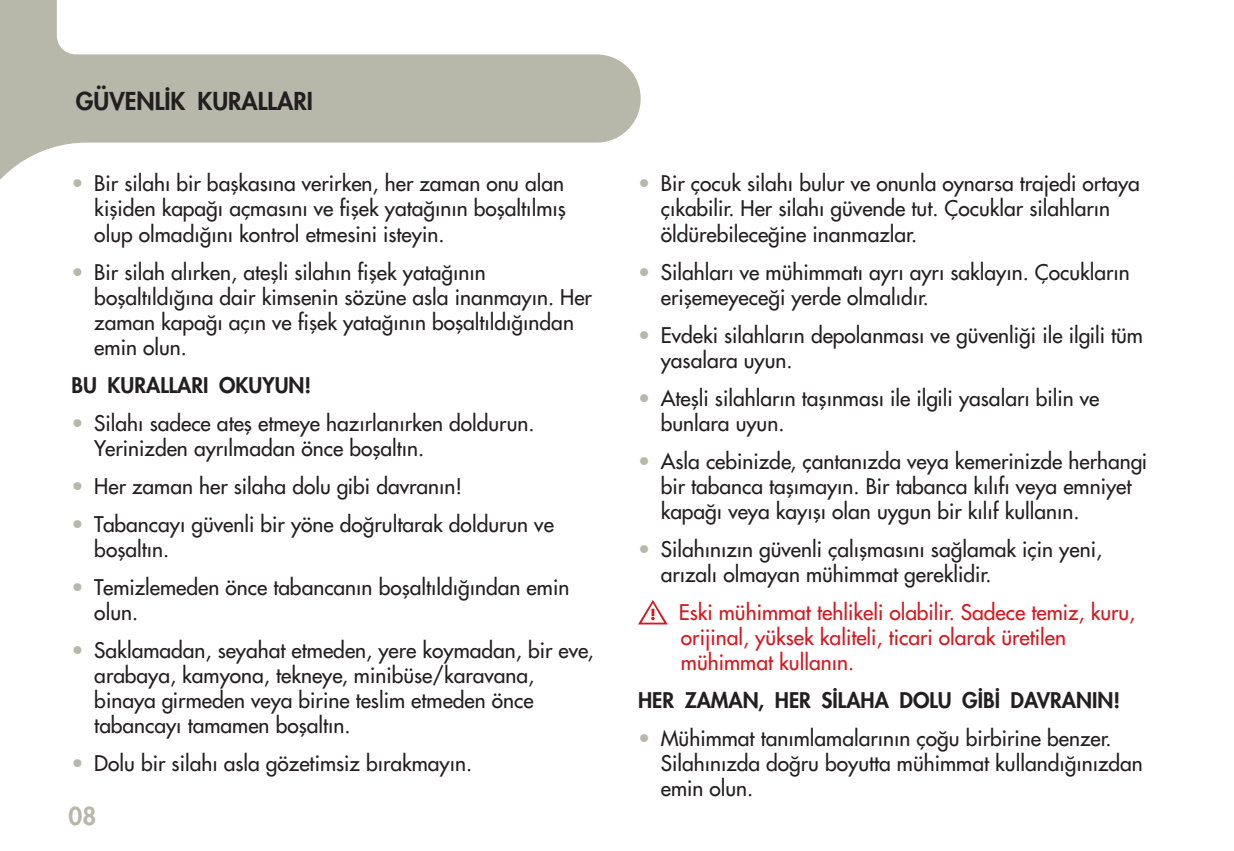
<style>
.page{position:relative;width:1234px;height:851px;background:#fff}
.page>*{position:absolute;margin:0;border:0;box-sizing:border-box;transform-origin:0 0}
.t1{font:24px "Futura Heavy Tr";color:#231f20}
.t2{font:24px "Futura Heavy Tr";color:#b7b7aa}
.t3{font:21px/25.2px "Futura Normal Tr";color:#231f20}
.t4{font:21px/25.2px "Futura Normal Tr";color:#d7171f}
.t5{font:21px "Futura Heavy Tr";color:#231f20}
.s1{color:#b7b7aa}
</style>
<div class="page">
<svg style="left:638px;top:600px;width:29px;height:24px"></svg>
<svg style="left:0;top:0;width:640px;height:180px;fill:#b7b7aa"></svg>
<p class="t1" style="left:76px;top:86px;width:238px">GÜVENLİK KURALLARI</p>
<p class="t3" style="left:94px;top:171px;width:473px;text-align:justify;text-indent:-23px"><span class="s1">•</span> Bir silahı bir başkasına verirken, her zaman onu alan kişiden kapağı açmasını ve fişek yatağının boşaltılmış olup olmadığını kontrol etmesini isteyin.</p>
<p class="t3" style="left:94px;top:259px;width:499px;text-indent:-23px"><span class="s1">•</span> Bir silah alırken, ateşli silahın fişek yatağının boşaltıldığına dair kimsenin sözüne asla inanmayın. Her zaman kapağı açın ve fişek yatağının boşaltıldığından emin olun.</p>
<p class="t5" style="left:72px;top:371px;width:241px">BU KURALLARI OKUYUN!</p>
<p class="t3" style="left:94px;top:410px;width:441px;text-indent:-23px"><span class="s1">•</span> Silahı sadece ateş etmeye hazırlanırken doldurun.<br>Yerinizden ayrılmadan önce boşaltın.</p>
<p class="t3" style="left:72px;top:473px;width:392px"><span class="s1">•</span> Her zaman her silaha dolu gibi davranın!</p>
<p class="t3" style="left:94px;top:511px;width:461px;text-indent:-23px"><span class="s1">•</span> Tabancayı güvenli bir yöne doğrultarak doldurun ve boşaltın.</p>
<p class="t3" style="left:94px;top:574px;width:476px;text-indent:-23px"><span class="s1">•</span> Temizlemeden önce tabancanın boşaltıldığından emin olun.</p>
<p class="t3" style="left:94px;top:637px;width:500px;text-indent:-23px"><span class="s1">•</span> Saklamadan, seyahat etmeden, yere koymadan, bir eve, arabaya, kamyona, tekneye, minibüse/karavana, binaya girmeden veya birine teslim etmeden önce tabancayı tamamen boşaltın.</p>
<p class="t3" style="left:72px;top:750px;width:402px"><span class="s1">•</span> Dolu bir silahı asla gözetimsiz bırakmayın.</p>
<p class="t2" style="left:69px;top:800px;width:29px">08</p>
<p class="t3" style="left:660px;top:171px;width:480px;text-indent:-23px"><span class="s1">•</span> Bir çocuk silahı bulur ve onunla oynarsa trajedi ortaya çıkabilir. Her silahı güvende tut. Çocuklar silahların öldürebileceğine inanmazlar.</p>
<p class="t3" style="left:660px;top:259px;width:470px;text-indent:-23px"><span class="s1">•</span> Silahları ve mühimmatı ayrı ayrı saklayın. Çocukların erişemeyeceği yerde olmalıdır.</p>
<p class="t3" style="left:660px;top:322px;width:483px;text-indent:-23px"><span class="s1">•</span> Evdeki silahların depolanması ve güvenliği ile ilgili tüm yasalara uyun.</p>
<p class="t3" style="left:660px;top:385px;width:440px;text-indent:-23px"><span class="s1">•</span> Ateşli silahların taşınması ile ilgili yasaları bilin ve bunlara uyun.</p>
<p class="t3" style="left:660px;top:448px;width:488px;text-indent:-23px"><span class="s1">•</span> Asla cebinizde, çantanızda veya kemerinizde herhangi bir tabanca taşımayın. Bir tabanca kılıfı veya emniyet kapağı veya kayışı olan uygun bir kılıf kullanın.</p>
<p class="t3" style="left:660px;top:536px;width:443px;text-indent:-23px"><span class="s1">•</span> Silahınızın güvenli çalışmasını sağlamak için yeni, arızalı olmayan mühimmat gereklidir.</p>
<p class="t4" style="left:678px;top:599px;width:458px">Eski mühimmat tehlikeli olabilir. Sadece temiz, kuru, orijinal, yüksek kaliteli, ticari olarak üretilen mühimmat kullanın.</p>
<p class="t5" style="left:638px;top:686px;width:483px">HER ZAMAN, HER SİLAHA DOLU GİBİ DAVRANIN!</p>
<p class="t3" style="left:660px;top:725px;width:483px;text-indent:-23px"><span class="s1">•</span> Mühimmat tanımlamalarının çoğu birbirine benzer.<br>Silahınızda doğru boyutta mühimmat kullandığınızdan emin olun.</p>
</div>
